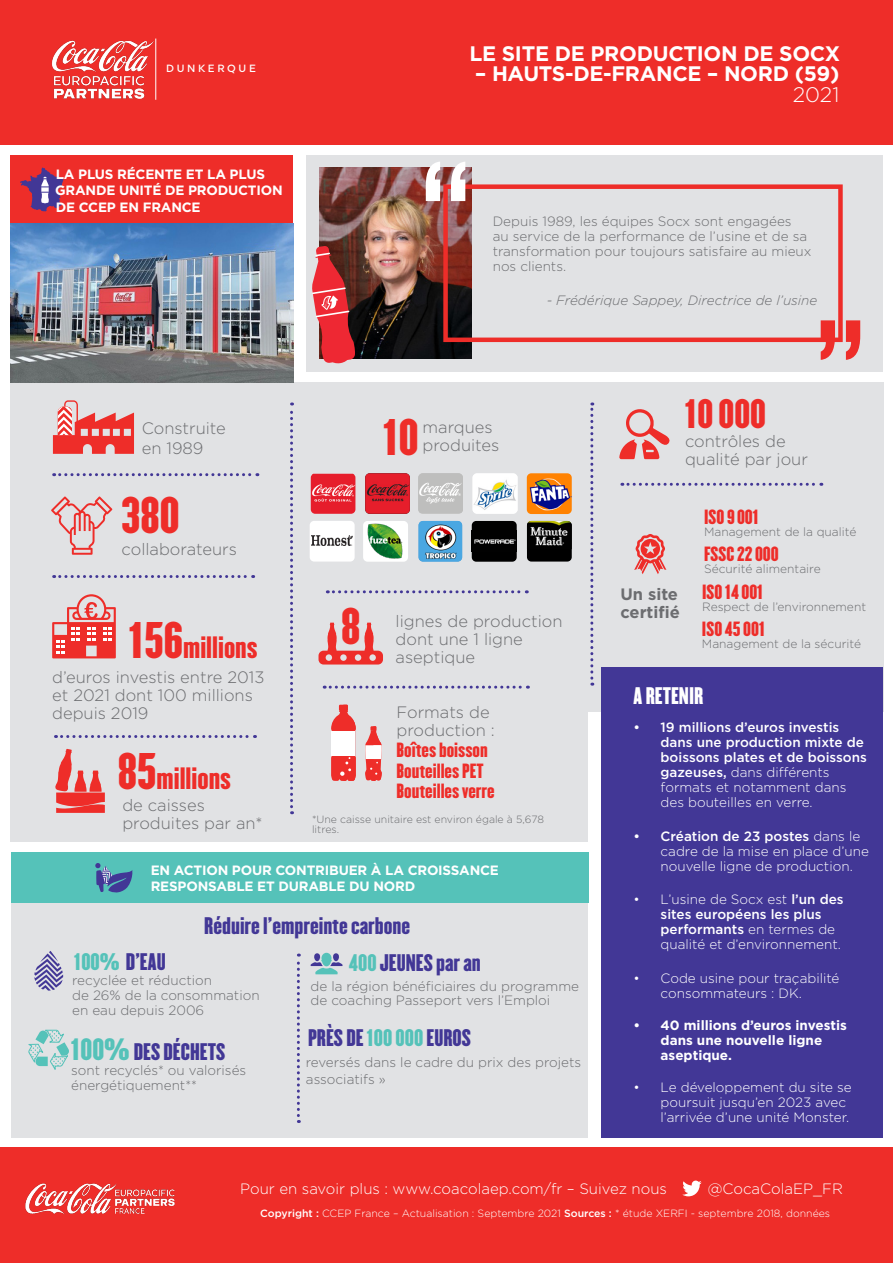
<style>
.page{position:relative;width:893px;height:1263px;background:#fff}
.page>*{position:absolute;margin:0;border:0;box-sizing:border-box;transform-origin:0 0}
.Body_Copy{font:45px "Champion HTF Lightweight";color:#ee2d29}
.Body_Copy-2{font:36px "Champion HTF Lightweight";color:#ee2d29}
.Body_Copy-3{font:27px "Champion HTF Lightweight";color:#ee2d29}
.Body_Copy-4{font:21px "Champion HTF Lightweight";color:#423796}
.t1{font:700 21px "Gotham";letter-spacing:-.015em;color:#fff}
.Body_Copy-5{font:21px "Champion HTF Lightweight";color:#fff}
.t2{font:300 21px "Gotham";color:#fff}
.Body_Copy-6{font:18px "Champion HTF Lightweight";color:#ee2d29}
.Body_Copy-7{font:300 16.5px/18px "Gotham";color:#6c6d70}
.Body_Copy-8{font:700 16.5px/18px "Gotham";color:#6c6d70}
.Body_Copy-9{font:300 15px "Gotham";color:#fff}
.Body_Copy-10{font:300 13.5px/15px "Gotham";color:#6c6d70}
.t3{font:300 13.5px/15px "Gotham";color:#fff}
.t4{font:700 13.5px/16.5px "Gotham";letter-spacing:-.015em;color:#fff}
.t5{font:500 13.5px/15px "Gotham";color:#fff}
.Body_Copy-11{font:italic 300 13.5px "Gotham";color:#6c6d70}
.Body_Copy-12{font:300 12px "Gotham";color:#6c6d70}
.Body_Copy-13{font:300 10.5px "Gotham";color:#fff}
.Body_Copy-14{font:300 10.5px/10.5px "Gotham";color:#6c6d70}
.t6{font:500 10.5px "Uniform";letter-spacing:.25em;color:#fff}
.s1{font-size:45px}
.s2{color:#55c2b9}
.s3{font-size:27px;color:#55c2b9}
.s4{font-weight:300}
.s5{font-weight:500}
</style>
<div class="page">
<div style="left:0;top:0;width:893px;height:145px;background:#ee2d29"></div>
<div style="left:588px;top:382px;width:295px;height:330px;background:#e1e2e4"></div>
<div style="left:11px;top:382px;width:577px;height:459px;background:#e1e2e4"></div>
<div style="left:306px;top:156px;width:577px;height:216px;background:#e1e2e4"></div>
<svg style="left:11px;top:155px;width:282px;height:69px;background:#e33031"></svg>
<svg style="left:54px;top:473px;width:204px;height:3px"></svg>
<svg style="left:324px;top:686px;width:204px;height:3px"></svg>
<svg style="left:290px;top:402px;width:3px;height:412px"></svg>
<svg style="left:590px;top:402px;width:3px;height:284px"></svg>
<svg style="left:54px;top:575px;width:200px;height:3px"></svg>
<svg style="left:327px;top:590px;width:200px;height:3px"></svg>
<svg style="left:622px;top:483px;width:200px;height:3px"></svg>
<svg style="left:56px;top:735px;width:199px;height:3px"></svg>
<svg style="left:51px;top:496px;width:61px;height:59px;background:#e3bebf"></svg>
<svg style="left:52px;top:594px;width:64px;height:64px;background:#e98382"></svg>
<img style="left:11px;top:224px;width:282px;height:158px">
<svg style="left:634px;top:534px;width:32px;height:40px"></svg>
<svg style="left:53px;top:400px;width:81px;height:54px;background:#e97e7c"></svg>
<svg style="left:331px;top:705px;width:25px;height:76px"></svg>
<svg style="left:365px;top:726px;width:17px;height:55px"></svg>
<svg style="left:318px;top:623px;width:65px;height:41px;background:#e69696"></svg>
<svg style="left:55px;top:749px;width:50px;height:64px;background:#e78382"></svg>
<div style="left:418px;top:473px;width:45px;height:41px;background:#c5c5c4;border-radius:4px"></div>
<img style="left:418px;top:473px;width:45px;height:40px">
<img style="left:311px;top:474px;width:44px;height:40px">
<img style="left:365px;top:473px;width:45px;height:41px">
<div style="left:527px;top:521px;width:45px;height:41px;background:#000;border-radius:4px"></div>
<img style="left:527px;top:521px;width:45px;height:28px">
<div style="left:472px;top:521px;width:45px;height:41px;background:#000;border-radius:4px"></div>
<img style="left:474px;top:539px;width:42px;height:5px">
<img style="left:527px;top:473px;width:45px;height:41px">
<div style="left:473px;top:473px;width:44px;height:41px;background:#fff;border-radius:4px"></div>
<img style="left:473px;top:479px;width:43px;height:31px">
<div style="left:363px;top:521px;width:45px;height:41px;background:#fff;border-radius:4px"></div>
<img style="left:367px;top:524px;width:36px;height:35px">
<img style="left:319px;top:168px;width:153px;height:191px">
<svg style="left:443px;top:184px;width:400px;height:158px;background:#dac9ca"></svg>
<svg style="left:821px;top:320px;width:14px;height:40px"></svg>
<svg style="left:846px;top:320px;width:14px;height:40px"></svg>
<svg style="left:451px;top:162px;width:14px;height:39px"></svg>
<svg style="left:426px;top:162px;width:14px;height:39px"></svg>
<div style="left:601px;top:667px;width:282px;height:470px;background:#423796"></div>
<svg style="left:311px;top:246px;width:44px;height:118px;background:#c34b4f"></svg>
<svg style="left:619px;top:407px;width:51px;height:52px;background:#e5a6a6"></svg>
<div style="left:11px;top:852px;width:577px;height:285px;background:#e1e2e4"></div>
<div style="left:11px;top:853px;width:577px;height:50px;background:#55c2b9"></div>
<svg style="left:95px;top:863px;width:38px;height:30px"></svg>
<svg style="left:297px;top:953px;width:3px;height:170px"></svg>
<svg style="left:26px;top:1029px;width:44px;height:43px;background:#b9d8d7"></svg>
<svg style="left:34px;top:951px;width:29px;height:40px"></svg>
<div style="left:0;top:1148px;width:893px;height:115px;background:#ee2d29"></div>
<svg style="left:682px;top:1180px;width:20px;height:16px"></svg>
<img style="left:419px;top:521px;width:43px;height:41px">
<img style="left:51px;top:38px;width:106px;height:62px">
<img style="left:25px;top:1183px;width:150px;height:31px">
<hr style="left:155px;top:39px;width:1px;height:61px;background:#fff">
<svg style="left:311px;top:953px;width:31px;height:21px"></svg>
<div style="left:310px;top:521px;width:45px;height:41px;background:#fff;border-radius:4px"></div>
<img style="left:312px;top:536px;width:40px;height:10px">
<p class="t6" style="left:166px;top:62px;width:91px">DUNKERQUE</p>
<p class="t4" style="left:55px;top:165px;width:229px">LA PLUS RÉCENTE ET LA PLUS<br>GRANDE UNITÉ DE PRODUCTION<br>DE CCEP EN FRANCE</p>
<p class="Body_Copy-7" style="left:142px;top:418px;width:86px">Construite</p>
<p class="Body_Copy-7" style="left:142px;top:439px;width:63px">en 1989</p>
<p class="Body_Copy" style="left:122px;top:485px;width:59px">380</p>
<p class="Body_Copy-7" style="left:122px;top:539px;width:117px">collaborateurs</p>
<p class="t1" style="left:469px;top:39px;width:372px">LE SITE DE PRODUCTION DE SOCX</p>
<p class="t1" style="left:475px;top:60px;width:366px">– HAUTS-DE-FRANCE – NORD (59)</p>
<p class="t2" style="left:793px;top:81px;width:48px">2021</p>
<p class="Body_Copy-10" style="left:493px;top:213px;width:320px">Depuis 1989, les équipes Socx sont engagées<br>au service de la performance de l’usine et de sa transformation pour toujours satisfaire au mieux nos clients.</p>
<p class="Body_Copy-11" style="left:547px;top:292px;width:272px">- Frédérique Sappey, Directrice de l’usine</p>
<p class="Body_Copy-2" style="left:685px;top:390px;width:83px">10 000</p>
<p class="Body_Copy" style="left:383px;top:408px;width:37px">10</p>
<p class="Body_Copy-7" style="left:422px;top:418px;width:78px">marques produites</p>
<p class="Body_Copy-7" style="left:685px;top:432px;width:124px">contrôles de qualité par jour</p>
<p class="Body_Copy-6" style="left:704px;top:505px;width:56px">ISO 9 001</p>
<p class="Body_Copy-12" style="left:704px;top:524px;width:154px">Management de la qualité</p>
<p class="Body_Copy-6" style="left:704px;top:542px;width:76px">FSSC 22 000</p>
<p class="Body_Copy-12" style="left:704px;top:561px;width:118px">Sécurité alimentaire</p>
<p class="Body_Copy" style="left:341px;top:597px;width:21px">8</p>
<p class="Body_Copy-3" style="left:129px;top:629px;width:130px"><span class="s1">156</span>millions</p>
<p class="Body_Copy-7" style="left:396px;top:612px;width:168px">lignes de production dont une 1 ligne aseptique</p>
<p class="Body_Copy-7" style="left:52px;top:667px;width:214px">d’euros investis entre 2013 et 2021 dont 100 millions depuis 2019</p>
<p class="Body_Copy-3" style="left:118px;top:761px;width:115px"><span class="s1">85</span>millions</p>
<p class="Body_Copy-7" style="left:122px;top:796px;width:142px">de caisses produites par an*</p>
<p class="Body_Copy-7" style="left:397px;top:703px;width:100px">Formats de production :</p>
<p class="Body_Copy-6" style="left:397px;top:738px;width:93px">Boîtes boisson</p>
<p class="Body_Copy-6" style="left:397px;top:759px;width:89px">Bouteilles PET</p>
<p class="Body_Copy-6" style="left:397px;top:779px;width:100px">Bouteilles verre</p>
<p class="Body_Copy-14" style="left:312px;top:813px;width:234px">*Une caisse unitaire est environ égale à 5,678 litres.</p>
<p class="t4" style="left:151px;top:862px;width:350px">EN ACTION POUR CONTRIBUER À LA CROISSANCE</p>
<p class="t4" style="left:151px;top:878px;width:266px">RESPONSABLE ET DURABLE DU NORD</p>
<p class="Body_Copy-4" style="left:204px;top:912px;width:208px">Réduire l’empreinte carbone</p>
<p class="Body_Copy-4" style="left:74px;top:947px;width:93px"><span class="s2">100%</span> D’EAU</p>
<p class="Body_Copy-10" style="left:72px;top:972px;width:189px">recyclée et réduction<br>de 26% de la consommation en eau depuis 2006</p>
<p class="Body_Copy-4" style="left:71px;top:1037px;width:156px"><span class="s3">100%</span> DES DÉCHETS</p>
<p class="Body_Copy-10" style="left:71px;top:1062px;width:177px">sont recyclés* ou valorisés énergétiquement**</p>
<p class="Body_Copy-4" style="left:349px;top:949px;width:133px"><span class="s2">400</span> JEUNES par an</p>
<p class="Body_Copy-10" style="left:311px;top:979px;width:270px;line-height:13.5px">de la région bénéficiaires du programme de coaching Passeport vers l’Emploi</p>
<p class="Body_Copy-4" style="left:308px;top:1024px;width:164px">PRÈS DE <span class="s2">100 000</span> EUROS</p>
<p class="Body_Copy-10" style="left:306px;top:1054px;width:277px;line-height:16.5px">reversés dans le cadre du prix des projets associatifs »</p>
<p class="Body_Copy-8" style="left:620px;top:585px;width:61px">Un site certifié</p>
<p class="Body_Copy-6" style="left:702px;top:580px;width:63px">ISO 14 001</p>
<p class="Body_Copy-12" style="left:702px;top:599px;width:166px">Respect de l’environnement</p>
<p class="Body_Copy-6" style="left:702px;top:617px;width:65px">ISO 45 001</p>
<p class="Body_Copy-12" style="left:702px;top:636px;width:161px">Management de la sécurité</p>
<p class="Body_Copy-5" style="left:634px;top:681px;width:71px">A RETENIR</p>
<p class="t5" style="left:661px;top:720px;width:208px;text-indent:-27px">• 19 millions d’euros investis dans une production mixte de boissons plates et de boissons gazeuses, <span class="s4">dans différents formats et notamment dans des bouteilles en verre.</span></p>
<p class="t3" style="left:661px;top:829px;width:210px;text-indent:-27px"><span class="s5">• Création de 23 postes</span> dans le cadre de la mise en place d’une nouvelle ligne de production.</p>
<p class="t3" style="left:661px;top:891px;width:185px;text-indent:-27px">• L’usine de Socx est <span class="s5">l’un des sites européens les plus performants</span> en termes de qualité et d’environnement.</p>
<p class="t3" style="left:661px;top:970px;width:180px;text-indent:-27px">• Code usine pour traçabilité consommateurs : DK.</p>
<p class="t4" style="left:661px;top:1017px;width:188px;line-height:15px;text-indent:-27px">• 40 millions d’euros investis dans une nouvelle ligne aseptique.</p>
<p class="t3" style="left:661px;top:1079px;width:193px;text-indent:-27px">• Le développement du site se poursuit jusqu’en 2023 avec l’arrivée d’une unité Monster.</p>
<p class="Body_Copy-9" style="left:240px;top:1180px;width:428px">Pour en savoir plus : www.coacolaep.com/fr – Suivez nous</p>
<p class="Body_Copy-9" style="left:708px;top:1180px;width:137px">@CocaColaEP_FR</p>
<p class="Body_Copy-13" style="left:260px;top:1207px;width:572px"><span class="s5">Copyright :</span> CCEP France – Actualisation : Septembre 2021 <span class="s5">Sources :</span> * étude XERFI - septembre 2018, données</p>
</div>
